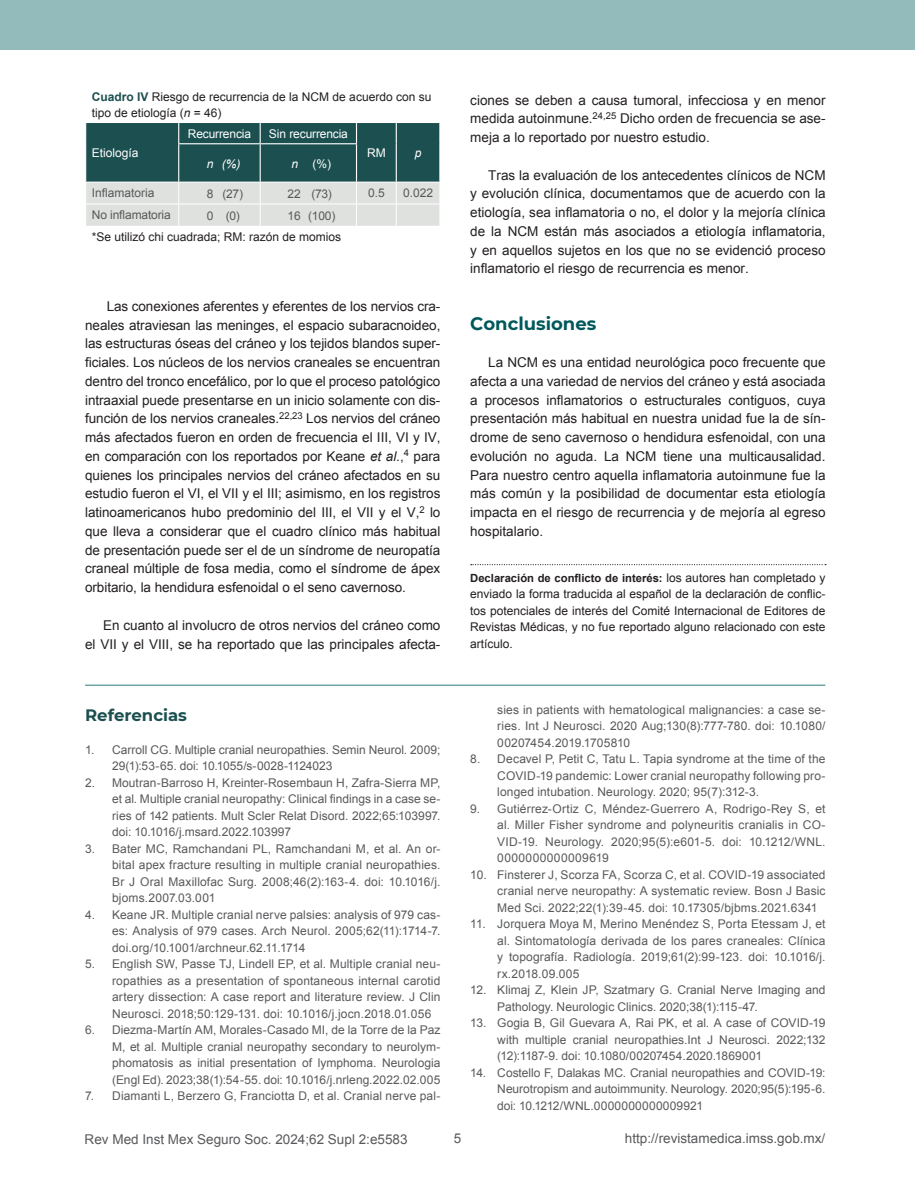
<style>
.page{position:relative;width:915px;height:1191px;background:#fff}
.page>*{position:absolute;margin:0;border:0;box-sizing:border-box;transform-origin:0 0}
.t1{font:700 18px "Montserrat";color:#01585b}
.t2{font:700 16.5px "Montserrat";color:#1c4f4f}
.t3{font:13.5px/18.8px "Arial";color:#231f20;text-align:justify}
.t4{font:13.5px "Arial";color:#58595b}
.t5{font:12px/16.5px "Arial";letter-spacing:.005em;color:#58595b;text-align:justify}
.t6{font:12px/16.5px "Arial";color:#231f20}
.t7{font:12px "Arial";letter-spacing:-.015em;color:#fff}
.t8{font:12px "Arial";letter-spacing:-.015em;color:#58595b}
.t9{font:italic 12px "Arial";color:#fff}
.t10{font:700 11.25px "Arial";color:#231f20}
.s1{font-weight:700;color:#1c4f4f}
.s2{font-style:italic}
.s3{font-weight:400;font-size:12px}
</style>
<div class="page">
<div style="left:0;top:0;width:914px;height:50px;background:#93bbbb"></div>
<svg style="left:85px;top:123px;width:355px;height:103px;background:#749190"></svg>
<svg style="left:470px;top:564px;width:355px;height:1px"></svg>
<hr style="left:85px;top:684px;width:740px;height:2px;background:#70a6a6">
<p class="t6" style="left:92px;top:88px;width:341px"><span class="s1">Cuadro IV</span> Riesgo de recurrencia de la NCM de acuerdo con su tipo de etiología (<span class="s2">n</span> = 46)</p>
<p class="t7" style="left:92px;top:145px;width:48px">Etiología</p>
<p class="t7" style="left:188px;top:126px;width:65px">Recurrencia</p>
<p class="t7" style="left:268px;top:126px;width:81px">Sin recurrencia</p>
<p class="t7" style="left:367px;top:145px;width:20px">RM</p>
<p class="t9" style="left:414px;top:145px;width:8px">p</p>
<p class="t9" style="left:207px;top:156px;width:35px">n (%)</p>
<p class="t7" style="left:291px;top:156px;width:41px"><span class="s2">n</span> (%)</p>
<p class="t5" style="left:92px;top:184px;width:64px">Inflamatoria</p>
<p class="t5" style="left:207px;top:186px;width:38px">8 (27)</p>
<p class="t5" style="left:287px;top:186px;width:46px">22 (73)</p>
<p class="t5" style="left:368px;top:184px;width:18px">0.5</p>
<p class="t5" style="left:403px;top:184px;width:32px">0.022</p>
<p class="t8" style="left:92px;top:207px;width:81px">No inflamatoria</p>
<p class="t5" style="left:207px;top:207px;width:34px">0 (0)</p>
<p class="t5" style="left:287px;top:207px;width:50px">16 (100)</p>
<p class="t6" style="left:92px;top:228px;width:251px">*Se utilizó chi cuadrada; RM: razón de momios</p>
<p class="t3" style="left:85px;top:297px;width:357px;text-indent:22px">Las conexiones aferentes y eferentes de los nervios cra&shy;neales atraviesan las meninges, el espacio subaracnoideo, las estructuras óseas del cráneo y los tejidos blandos super&shy;ficiales. Los núcleos de los nervios craneales se encuentran dentro del tronco encefálico, por lo que el proceso patológico intraaxial puede presentarse en un inicio solamente con dis&shy;función de los nervios craneales.<sup>22,23</sup> Los nervios del cráneo más afectados fueron en orden de frecuencia el III, VI y IV, en comparación con los reportados por Keane <span class="s2">et al.</span>,<sup>4</sup> para quienes los principales nervios del cráneo afectados en su estudio fueron el VI, el VII y el III; asimismo, en los registros latinoamericanos hubo predominio del III, el VII y el V,<sup>2</sup> lo que lleva a considerar que el cuadro clínico más habitual de presentación puede ser el de un síndrome de neuropatía craneal múltiple de fosa media, como el síndrome de ápex orbitario, la hendidura esfenoidal o el seno cavernoso.</p>
<p class="t3" style="left:85px;top:616px;width:357px;text-align:right">En cuanto al involucro de otros nervios del cráneo como<br>el VII y el VIII, se ha reportado que las principales afecta-</p>
<h2 class="t2" style="left:85px;top:703px;width:103px">Referencias</h2>
<p class="t5" style="left:112px;top:741px;width:330px;text-indent:-27px">1. Carroll CG. Multiple cranial neuropathies. Semin Neurol. 2009;<br>29(1):53-65. doi: 10.1055/s-0028-1124023</p>
<p class="t5" style="left:112px;top:774px;width:330px;text-indent:-27px">2. Moutran-Barroso H, Kreinter-Rosembaun H, Zafra-Sierra MP, et al. Multiple cranial neuropathy: Clinical findings in a case se&shy;ries of 142 patients. Mult Scler Relat Disord. 2022;65:103997. doi: 10.1016/j.msard.2022.103997</p>
<p class="t5" style="left:112px;top:840px;width:330px;text-indent:-27px">3. Bater MC, Ramchandani PL, Ramchandani M, et al. An or&shy;bital apex fracture resulting in multiple cranial neuropathies.<br>Br J Oral Maxillofac Surg. 2008;46(2):163-4. doi: 10.1016/j. bjoms.2007.03.001</p>
<p class="t5" style="left:112px;top:906px;width:330px;text-indent:-27px">4. Keane JR. Multiple cranial nerve palsies: analysis of 979 cas&shy;es: Analysis of 979 cases. Arch Neurol. 2005;62(11):1714-7. doi.org/10.1001/archneur.62.11.1714</p>
<p class="t5" style="left:112px;top:956px;width:330px;text-indent:-27px">5. English SW, Passe TJ, Lindell EP, et al. Multiple cranial neu&shy;ropathies as a presentation of spontaneous internal carotid artery dissection: A case report and literature review. J Clin Neurosci. 2018;50:129-131. doi: 10.1016/j.jocn.2018.01.056</p>
<p class="t5" style="left:112px;top:1022px;width:330px;text-indent:-27px">6. Diezma-Martín AM, Morales-Casado MI, de la Torre de la Paz M, et al. Multiple cranial neuropathy secondary to neurolym&shy;phomatosis as initial presentation of lymphoma. Neurologia (Engl Ed). 2023;38(1):54-55. doi: 10.1016/j.nrleng.2022.02.005</p>
<p class="t5" style="left:85px;top:1088px;width:357px">7. Diamanti L, Berzero G, Franciotta D, et al. Cranial nerve pal-</p>
<p class="t3" style="left:470px;top:91px;width:357px">ciones se deben a causa tumoral, infecciosa y en menor medida autoinmune.<sup>24,25</sup> Dicho orden de frecuencia se ase&shy;meja a lo reportado por nuestro estudio.</p>
<p class="t3" style="left:470px;top:166px;width:357px;text-indent:18px">Tras la evaluación de los antecedentes clínicos de NCM y evolución clínica, documentamos que de acuerdo con la etiología, sea inflamatoria o no, el dolor y la mejoría clínica de la NCM están más asociados a etiología inflamatoria, y en aquellos sujetos en los que no se evidenció proceso inflamatorio el riesgo de recurrencia es menor.</p>
<h1 class="t1" style="left:470px;top:310px;width:127px">Conclusiones</h1>
<p class="t3" style="left:470px;top:353px;width:357px;text-indent:18px">La NCM es una entidad neurológica poco frecuente que afecta a una variedad de nervios del cráneo y está asociada a procesos inflamatorios o estructurales contiguos, cuya presentación más habitual en nuestra unidad fue la de sín&shy;drome de seno cavernoso o hendidura esfenoidal, con una evolución no aguda. La NCM tiene una multicausalidad.<br>Para nuestro centro aquella inflamatoria autoinmune fue la más común y la posibilidad de documentar esta etiología impacta en el riesgo de recurrencia y de mejoría al egreso hospitalario.</p>
<p class="t10" style="left:470px;top:570px;width:357px">Declaración de conflicto de interés: <span class="s3">los autores han completado y</span></p>
<p class="t6" style="left:470px;top:586px;width:357px;text-align:justify">enviado la forma traducida al español de la declaración de conflic&shy;tos potenciales de interés del Comité Internacional de Editores de Revistas Médicas, y no fue reportado alguno relacionado con este artículo.</p>
<p class="t5" style="left:497px;top:701px;width:330px">sies in patients with hematological malignancies: a case se&shy;ries. Int J Neurosci. 2020 Aug;130(8):777-780. doi: 10.1080/ 00207454.2019.1705810</p>
<p class="t5" style="left:497px;top:750px;width:330px;text-indent:-27px">8. Decavel P, Petit C, Tatu L. Tapia syndrome at the time of the COVID-19 pandemic: Lower cranial neuropathy following pro&shy;longed intubation. Neurology. 2020; 95(7):312-3.</p>
<p class="t5" style="left:497px;top:800px;width:330px;text-indent:-27px">9. Gutiérrez-Ortiz C, Méndez-Guerrero A, Rodrigo-Rey S, et al. Miller Fisher syndrome and polyneuritis cranialis in CO-VID-19. Neurology. 2020;95(5):e601-5. doi: 10.1212/WNL.<br>0000000000009619</p>
<p class="t5" style="left:497px;top:866px;width:330px;text-indent:-27px">10. Finsterer J, Scorza FA, Scorza C, et al. COVID-19 associated cranial nerve neuropathy: A systematic review. Bosn J Basic Med Sci. 2022;22(1):39-45. doi: 10.17305/bjbms.2021.6341</p>
<p class="t5" style="left:497px;top:915px;width:330px;text-indent:-27px">11. Jorquera Moya M, Merino Menéndez S, Porta Etessam J, et al. Sintomatología derivada de los pares craneales: Clínica y topografía. Radiología. 2019;61(2):99-123. doi: 10.1016/j. rx.2018.09.005</p>
<p class="t5" style="left:497px;top:981px;width:330px;text-indent:-27px">12. Klimaj Z, Klein JP, Szatmary G. Cranial Nerve Imaging and<br>Pathology. Neurologic Clinics. 2020;38(1):115-47.</p>
<p class="t5" style="left:497px;top:1014px;width:330px;text-indent:-27px">13. Gogia B, Gil Guevara A, Rai PK, et al. A case of COVID-19 with multiple cranial neuropathies.Int J Neurosci. 2022;132 (12):1187-9. doi: 10.1080/00207454.2020.1869001</p>
<p class="t5" style="left:497px;top:1064px;width:330px;text-indent:-27px">14. Costello F, Dalakas MC. Cranial neuropathies and COVID-19:<br>Neurotropism and autoimmunity. Neurology. 2020;95(5):195-6. doi: 10.1212/WNL.0000000000009921</p>
<p class="t4" style="left:85px;top:1130px;width:324px">Rev Med Inst Mex Seguro Soc. 2024;62 Supl 2:e5583</p>
<p class="t4" style="left:453px;top:1129px;width:9px">5</p>
<p class="t4" style="left:624px;top:1129px;width:202px">http://revistamedica.imss.gob.mx/</p>
</div>
